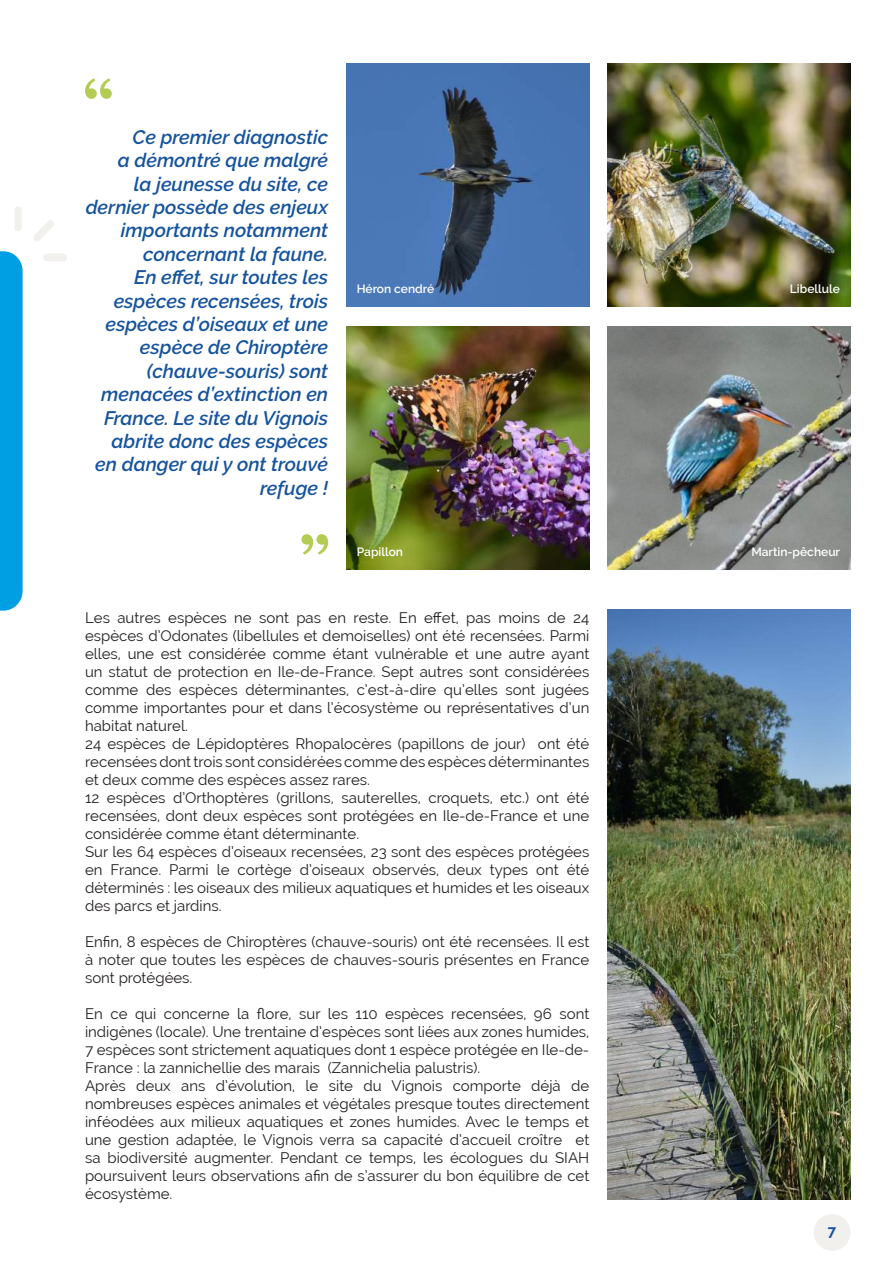
<style>
.page{position:relative;width:893px;height:1263px;background:#fff}
.page>*{position:absolute;margin:0;border:0;box-sizing:border-box;transform-origin:0 0}
.t1{font:italic 600 19.5px/23.4px "Raleway";color:#16539d;text-align:right}
.t2{font:15px/18px "Raleway";color:#231f20}
.t3{font:700 15px "Raleway";color:#16539d}
.t4{font:600 12px "Raleway";color:#fff}
</style>
<div class="page">
<img style="left:346px;top:64px;width:243px;height:243px">
<img style="left:346px;top:327px;width:243px;height:243px">
<img style="left:607px;top:64px;width:243px;height:243px">
<img style="left:607px;top:327px;width:243px;height:243px">
<img style="left:607px;top:609px;width:243px;height:590px">
<svg style="left:85px;top:78px;width:27px;height:21px"></svg>
<svg style="left:301px;top:534px;width:27px;height:21px"></svg>
<div style="left:814px;top:1214px;width:36px;height:37px;background:#f2f0ed;border-radius:50%"></div>
<div style="left:0;top:251px;width:23px;height:360px;background:#009fe3"></div>
<svg style="left:33px;top:220px;width:21px;height:21px"></svg>
<div style="left:43px;top:254px;width:24px;height:7px;background:#f2f0ed;border-radius:4px"></div>
<div style="left:14px;top:206px;width:8px;height:25px;background:#f2f0ed;border-radius:4px"></div>
<p class="t1" style="left:86px;top:125px;width:244px">Ce premier diagnostic<br>a démontré que malgré<br>la jeunesse du site, ce dernier possède des enjeux importants notamment concernant la faune.<br>En effet, sur toutes les espèces recensées, trois espèces d’oiseaux et une espèce de Chiroptère (chauve-souris) sont menacées d’extinction en<br>France. Le site du Vignois abrite donc des espèces en danger qui y ont trouvé refuge !</p>
<p class="t4" style="left:357px;top:282px;width:79px">Héron cendré</p>
<p class="t4" style="left:357px;top:545px;width:48px">Papillon</p>
<p class="t2" style="left:85px;top:609px;width:506px">Les autres espèces ne sont pas en reste. En effet, pas moins de 24 espèces d’Odonates (libellules et demoiselles) ont été recensées. Parmi elles, une est considérée comme étant vulnérable et une autre ayant un statut de protection en Ile-de-France. Sept autres sont considérées comme des espèces déterminantes, c’est-à-dire qu’elles sont jugées comme importantes pour et dans l’écosystème ou représentatives d’un habitat naturel.<br>24 espèces de Lépidoptères Rhopalocères (papillons de jour) ont été recensées dont trois sont considérées comme des espèces déterminantes et deux comme des espèces assez rares.<br>12 espèces d’Orthoptères (grillons, sauterelles, croquets, etc.) ont été recensées, dont deux espèces sont protégées en Ile-de-France et une considérée comme étant déterminante.<br>Sur les 64 espèces d’oiseaux recensées, 23 sont des espèces protégées en France. Parmi le cortège d’oiseaux observés, deux types ont été déterminés : les oiseaux des milieux aquatiques et humides et les oiseaux des parcs et jardins.</p>
<p class="t2" style="left:85px;top:933px;width:506px;text-align:justify">Enfin, 8 espèces de Chiroptères (chauve-souris) ont été recensées. Il est à noter que toutes les espèces de chauves-souris présentes en France sont protégées.</p>
<p class="t2" style="left:85px;top:1005px;width:506px">En ce qui concerne la flore, sur les 110 espèces recensées, 96 sont indigènes (locale). Une trentaine d’espèces sont liées aux zones humides, 7 espèces sont strictement aquatiques dont 1 espèce protégée en Ile-de-France : la zannichellie des marais (Zannichelia palustris).<br>Après deux ans d’évolution, le site du Vignois comporte déjà de nombreuses espèces animales et végétales presque toutes directement inféodées aux milieux aquatiques et zones humides. Avec le temps et une gestion adaptée, le Vignois verra sa capacité d’accueil croître et sa biodiversité augmenter. Pendant ce temps, les écologues du SIAH poursuivent leurs observations afin de s’assurer du bon équilibre de cet écosystème.</p>
<p class="t4" style="left:790px;top:282px;width:51px">Libellule</p>
<p class="t4" style="left:751px;top:545px;width:90px">Martin-pêcheur</p>
<p class="t3" style="left:828px;top:1222px;width:10px">7</p>
</div>
